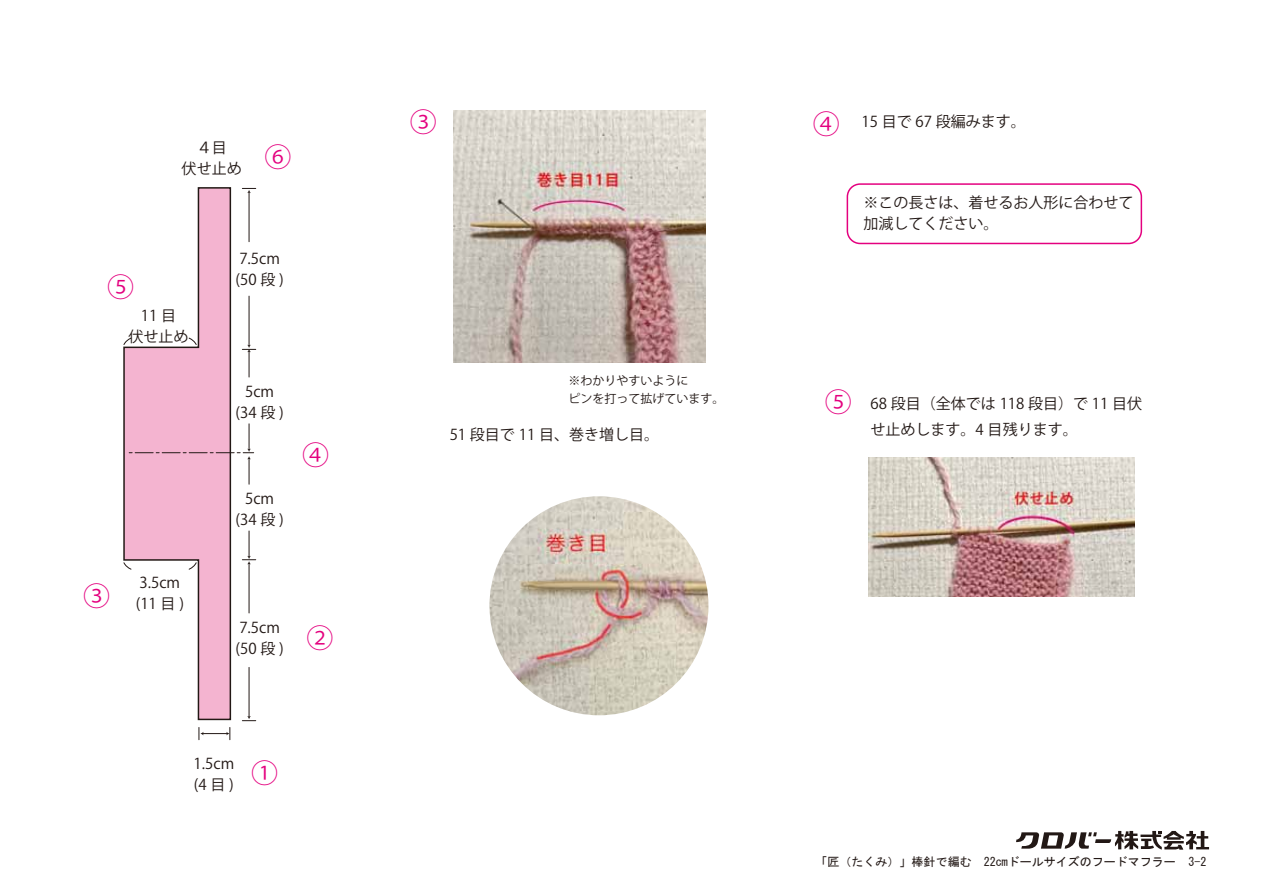
<style>
.page{position:relative;width:1263px;height:893px;background:#fff}
.page>*{position:absolute;margin:0;border:0;box-sizing:border-box;transform-origin:0 0}
.t1{font:27px "Koz Go Pro";color:#e4007f}
.t2{font:15px/21px "Koz Go Pro";color:#221815}
.t3{font:12px "MS Gothic";color:#221815}
.t4{font:12px/18px "Koz Go Pro";color:#221815}
</style>
<div class="page">
<svg style="left:1016px;top:831px;width:193px;height:19px"></svg>
<svg style="left:123px;top:187px;width:109px;height:534px"></svg>
<svg style="left:199px;top:727px;width:32px;height:13px"></svg>
<hr style="left:249px;top:563px;width:1px;height:50px;background:#221815">
<svg style="left:242px;top:531px;width:14px;height:33px"></svg>
<hr style="left:249px;top:667px;width:1px;height:50px;background:#221815">
<svg style="left:242px;top:716px;width:14px;height:5px"></svg>
<hr style="left:249px;top:192px;width:1px;height:50px;background:#221815">
<svg style="left:242px;top:188px;width:14px;height:5px"></svg>
<hr style="left:249px;top:296px;width:1px;height:50px;background:#221815">
<svg style="left:242px;top:345px;width:14px;height:32px"></svg>
<svg style="left:129px;top:424px;width:125px;height:60px"></svg>
<svg style="left:123px;top:562px;width:9px;height:8px"></svg>
<svg style="left:189px;top:562px;width:8px;height:8px"></svg>
<svg style="left:123px;top:338px;width:9px;height:7px"></svg>
<svg style="left:189px;top:338px;width:8px;height:7px"></svg>
<div style="left:847px;top:183px;width:295px;height:61px;border:2px solid #e4007f;border-radius:13px"></div>
<img style="left:454px;top:111px;width:252px;height:252px">
<img style="left:868px;top:457px;width:266px;height:139px">
<img style="left:489px;top:496px;width:219px;height:219px;border-radius:109px">
<p class="t2" style="left:182px;top:137px;width:61px;text-align:center">４目<br>伏せ止め</p>
<h1 class="t1" style="left:265px;top:139px;width:28px">⑥</h1>
<h1 class="t1" style="left:107px;top:270px;width:28px">⑤</h1>
<p class="t2" style="left:128px;top:305px;width:61px;text-align:center">11 目<br>伏せ止め</p>
<h1 class="t1" style="left:83px;top:579px;width:28px">③</h1>
<p class="t2" style="left:136px;top:572px;width:50px">3.5cm (11 目 )</p>
<p class="t2" style="left:235px;top:248px;width:50px">7.5cm (50 段 )</p>
<p class="t2" style="left:235px;top:382px;width:50px;text-align:center">5cm (34 段 )</p>
<p class="t2" style="left:235px;top:488px;width:50px;text-align:center">5cm (34 段 )</p>
<h1 class="t1" style="left:302px;top:438px;width:28px">④</h1>
<p class="t2" style="left:235px;top:618px;width:50px">7.5cm (50 段 )</p>
<h1 class="t1" style="left:307px;top:621px;width:28px">②</h1>
<p class="t2" style="left:194px;top:754px;width:42px">1.5cm (4目)</p>
<h1 class="t1" style="left:251px;top:756px;width:28px">①</h1>
<h1 class="t1" style="left:410px;top:105px;width:28px">③</h1>
<p class="t4" style="left:568px;top:372px;width:157px">※わかりやすいように<br>ピンを打って拡げています。</p>
<p class="t2" style="left:450px;top:424px;width:211px">51 段目で 11 目、巻き増し目。</p>
<h1 class="t1" style="left:813px;top:107px;width:28px">④</h1>
<p class="t2" style="left:861px;top:111px;width:166px">15 目で 67 段編みます。</p>
<p class="t2" style="left:863px;top:193px;width:271px">※この長さは、着せるお人形に合わせて加減してください。</p>
<h1 class="t1" style="left:825px;top:385px;width:28px">⑤</h1>
<p class="t2" style="left:871px;top:391px;width:273px;line-height:26.2px">68 段目（全体では 118 段目）で 11 目伏せ止めします。4 目残ります。</p>
<p class="t3" style="left:804px;top:855px;width:404px">　「匠（たくみ）」棒針で編む　22cmドールサイズのフードマフラー 3-2</p>
</div>
